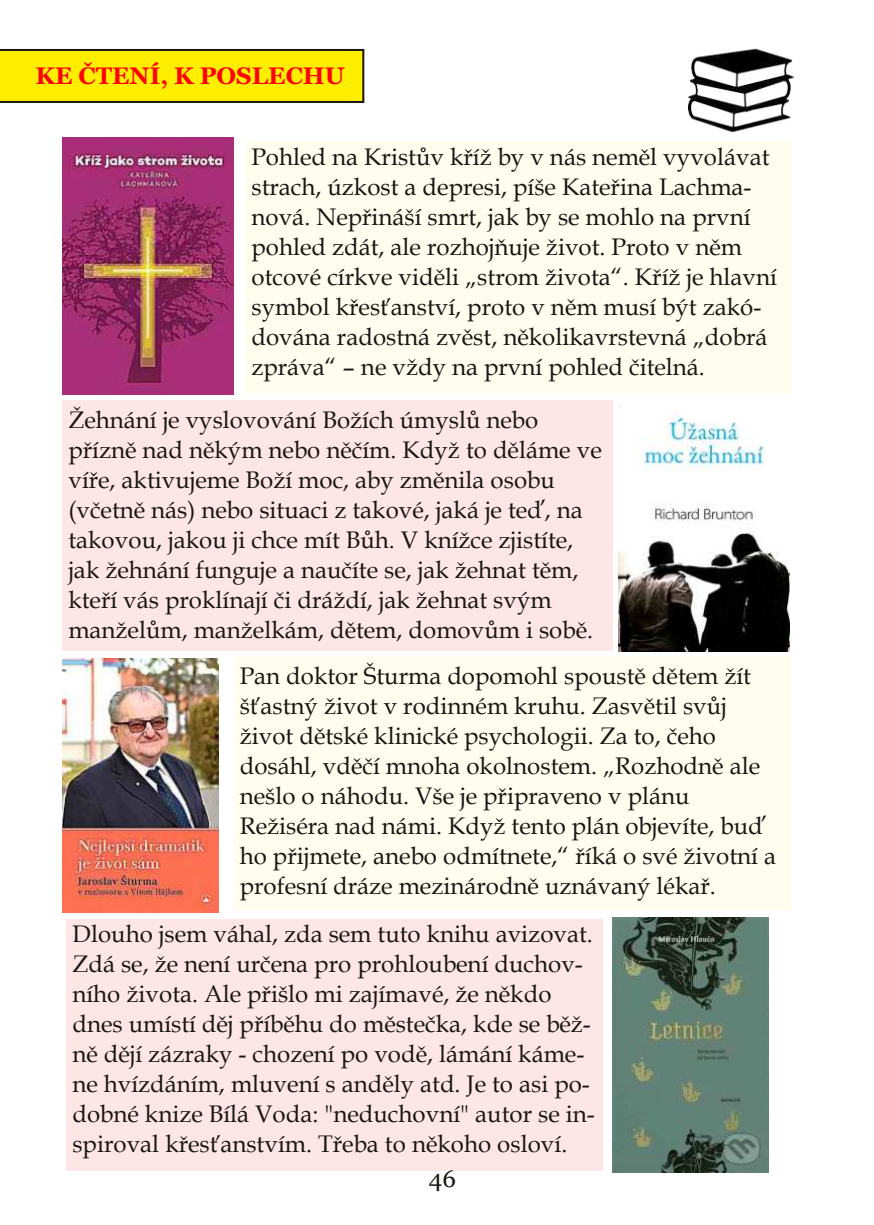
<style>
.page{position:relative;width:874px;height:1225px;background:#fff}
.page>*{position:absolute;margin:0;border:0;box-sizing:border-box;transform-origin:0 0}
.t1{font:24px/30px "Book Antiqua";color:#181715}
.t2{font:700 24px "Georgia";color:#f00}
.t3{font:24px "Georgia";color:#181715}
</style>
<div class="page">
<div style="left:67px;top:918px;width:536px;height:252px;background:#ffe6e6"></div>
<img style="left:612px;top:917px;width:156px;height:255px">
<svg style="left:0;top:49px;width:364px;height:54px;background:#edde01"></svg>
<img style="left:63px;top:658px;width:155px;height:254px">
<img style="left:618px;top:407px;width:170px;height:244px">
<div style="left:63px;top:401px;width:549px;height:250px;background:#ffe6e6"></div>
<img style="left:687px;top:48px;width:106px;height:95px">
<div style="left:246px;top:142px;width:545px;height:252px;background:#fffdee"></div>
<img style="left:63px;top:137px;width:171px;height:257px">
<div style="left:234px;top:656px;width:555px;height:254px;background:#fffdee"></div>
<p class="t2" style="left:35px;top:61px;width:311px">KE ČTENÍ, K POSLECHU</p>
<p class="t1" style="left:251px;top:144px;width:527px">Pohled na Kristův kříž by v nás neměl vyvolávat strach, úzkost a depresi, píše Kateřina Lachma&shy;nová. Nepřináší smrt, jak by se mohlo na první pohled zdát, ale rozhojňuje život. Proto v něm otcové církve viděli „strom života“. Kříž je hlavní symbol křesťanství, proto v něm musí být zakó&shy;dována radostná zvěst, několikavrstevná „dobrá zpráva“ – ne vždy na první pohled čitelná.</p>
<p class="t1" style="left:68px;top:408px;width:534px">Žehnání je vyslovování Božích úmyslů nebo přízně nad někým nebo něčím. Když to děláme ve víře, aktivujeme Boží moc, aby změnila osobu (včetně nás) nebo situaci z takové, jaká je teď, na takovou, jakou ji chce mít Bůh. V knížce zjistíte, jak žehnání funguje a naučíte se, jak žehnat těm, kteří vás proklínají či dráždí, jak žehnat svým manželům, manželkám, dětem, domovům i sobě.</p>
<p class="t1" style="left:240px;top:663px;width:537px">Pan doktor Šturma dopomohl spoustě dětem žít šťastný život v rodinném kruhu. Zasvětil svůj život dětské klinické psychologii. Za to, čeho dosáhl, vděčí mnoha okolnostem. „Rozhodně ale nešlo o náhodu. Vše je připraveno v plánu Režiséra nad námi. Když tento plán objevíte, buď ho přijmete, anebo odmítnete,“ říká o své životní a profesní dráze mezinárodně uznávaný lékař.</p>
<p class="t1" style="left:72px;top:921px;width:523px">Dlouho jsem váhal, zda sem tuto knihu avizovat.<br>Zdá se, že není určena pro prohloubení duchov&shy;ního života. Ale přišlo mi zajímavé, že někdo dnes umístí děj příběhu do městečka, kde se běž&shy;ně dějí zázraky - chození po vodě, lámání káme&shy;ne hvízdáním, mluvení s anděly atd. Je to asi po&shy;dobné knize Bílá Voda: "neduchovní" autor se in&shy;spiroval křesťanstvím. Třeba to někoho osloví.</p>
<p class="t3" style="left:428px;top:1164px;width:29px">46</p>
</div>
